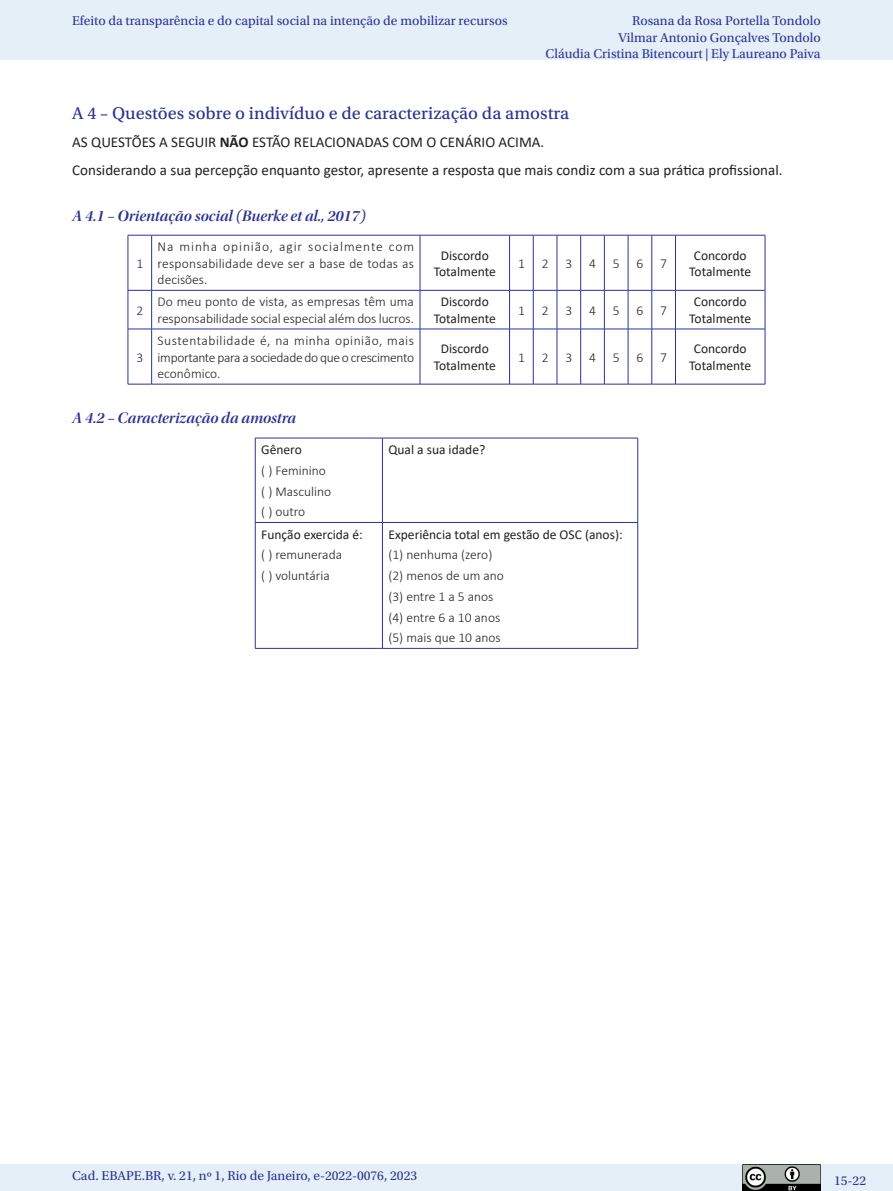
<style>
.page{position:relative;width:893px;height:1191px;background:#fff}
.page>*{position:absolute;margin:0;border:0;box-sizing:border-box;transform-origin:0 0}
._07_2_sub2{font:18px "Utopia Std Capt";color:#2b3393}
._07_2_sub3{font:15.75px "Utopia Std Semibold Disp It";color:#2b3393}
._06_0_texto{font:15px "Calibri";color:#231f20}
._08_2_tabela_texto_1{font:300 13.5px/16.5px "Calibri";color:#231f20;text-align:justify}
.t1{font:13.5px/16.5px "Utopia Std";color:#2b3393;text-align:right}
._08_2_tabela_gargant{font:13.5px/16.5px "Calibri";color:#231f20;text-align:center}
._08_2_tabela_texto_1-2{font:13.5px "Calibri";color:#231f20}
.s1{font-weight:700}
</style>
<div class="page">
<div style="left:0;top:0;width:893px;height:60px;background:#e4eff8"></div>
<div style="left:0;top:1164px;width:893px;height:27px;background:#e4eff8"></div>
<img style="left:743px;top:1164px;width:78px;height:27px">
<svg style="left:129px;top:235px;width:22px;height:1px"></svg>
<hr style="left:128px;top:235px;width:1px;height:55px;background:#2b3393">
<svg style="left:129px;top:290px;width:22px;height:1px"></svg>
<hr style="left:128px;top:290px;width:1px;height:39px;background:#2b3393">
<svg style="left:129px;top:329px;width:22px;height:1px"></svg>
<hr style="left:128px;top:329px;width:1px;height:55px;background:#2b3393">
<svg style="left:128px;top:384px;width:24px;height:1px"></svg>
<hr style="left:152px;top:235px;width:268px;height:1px;background:#2b3393">
<hr style="left:151px;top:235px;width:1px;height:55px;background:#2b3393">
<hr style="left:420px;top:235px;width:90px;height:1px;background:#2b3393">
<hr style="left:420px;top:235px;width:1px;height:55px;background:#2b3393">
<hr style="left:509px;top:235px;width:1px;height:55px;background:#2b3393">
<hr style="left:533px;top:235px;width:1px;height:55px;background:#2b3393">
<hr style="left:557px;top:235px;width:1px;height:55px;background:#2b3393">
<hr style="left:580px;top:235px;width:1px;height:55px;background:#2b3393">
<hr style="left:604px;top:235px;width:1px;height:55px;background:#2b3393">
<hr style="left:628px;top:235px;width:1px;height:55px;background:#2b3393">
<svg style="left:510px;top:235px;width:165px;height:1px"></svg>
<hr style="left:651px;top:235px;width:1px;height:55px;background:#2b3393">
<hr style="left:675px;top:235px;width:90px;height:1px;background:#2b3393">
<hr style="left:675px;top:235px;width:1px;height:55px;background:#2b3393">
<hr style="left:765px;top:235px;width:1px;height:55px;background:#2b3393">
<hr style="left:152px;top:290px;width:268px;height:1px;background:#2b3393">
<hr style="left:151px;top:290px;width:1px;height:39px;background:#2b3393">
<hr style="left:420px;top:290px;width:90px;height:1px;background:#2b3393">
<hr style="left:420px;top:290px;width:1px;height:39px;background:#2b3393">
<hr style="left:509px;top:290px;width:1px;height:39px;background:#2b3393">
<hr style="left:533px;top:290px;width:1px;height:39px;background:#2b3393">
<hr style="left:557px;top:290px;width:1px;height:39px;background:#2b3393">
<hr style="left:580px;top:290px;width:1px;height:39px;background:#2b3393">
<hr style="left:604px;top:290px;width:1px;height:39px;background:#2b3393">
<hr style="left:628px;top:290px;width:1px;height:39px;background:#2b3393">
<svg style="left:510px;top:290px;width:165px;height:1px"></svg>
<hr style="left:651px;top:290px;width:1px;height:39px;background:#2b3393">
<hr style="left:675px;top:290px;width:90px;height:1px;background:#2b3393">
<hr style="left:675px;top:290px;width:1px;height:39px;background:#2b3393">
<hr style="left:765px;top:290px;width:1px;height:39px;background:#2b3393">
<hr style="left:152px;top:329px;width:268px;height:1px;background:#2b3393">
<hr style="left:151px;top:329px;width:1px;height:55px;background:#2b3393">
<hr style="left:420px;top:329px;width:90px;height:1px;background:#2b3393">
<hr style="left:420px;top:329px;width:1px;height:55px;background:#2b3393">
<hr style="left:509px;top:329px;width:1px;height:55px;background:#2b3393">
<hr style="left:533px;top:329px;width:1px;height:55px;background:#2b3393">
<hr style="left:557px;top:329px;width:1px;height:55px;background:#2b3393">
<hr style="left:580px;top:329px;width:1px;height:55px;background:#2b3393">
<hr style="left:604px;top:329px;width:1px;height:55px;background:#2b3393">
<hr style="left:628px;top:329px;width:1px;height:55px;background:#2b3393">
<svg style="left:510px;top:329px;width:165px;height:1px"></svg>
<hr style="left:651px;top:329px;width:1px;height:55px;background:#2b3393">
<hr style="left:675px;top:329px;width:90px;height:1px;background:#2b3393">
<hr style="left:675px;top:329px;width:1px;height:55px;background:#2b3393">
<hr style="left:765px;top:329px;width:1px;height:55px;background:#2b3393">
<hr style="left:152px;top:384px;width:268px;height:1px;background:#2b3393">
<hr style="left:420px;top:384px;width:90px;height:1px;background:#2b3393">
<svg style="left:510px;top:384px;width:165px;height:1px"></svg>
<hr style="left:675px;top:384px;width:90px;height:1px;background:#2b3393">
<hr style="left:255px;top:438px;width:127px;height:1px;background:#2b3393">
<hr style="left:255px;top:438px;width:1px;height:84px;background:#2b3393">
<hr style="left:382px;top:438px;width:256px;height:1px;background:#2b3393">
<hr style="left:382px;top:438px;width:1px;height:84px;background:#2b3393">
<hr style="left:637px;top:438px;width:1px;height:84px;background:#2b3393">
<hr style="left:255px;top:522px;width:127px;height:1px;background:#2b3393">
<hr style="left:255px;top:522px;width:1px;height:126px;background:#2b3393">
<hr style="left:382px;top:522px;width:256px;height:1px;background:#2b3393">
<hr style="left:382px;top:522px;width:1px;height:126px;background:#2b3393">
<hr style="left:637px;top:522px;width:1px;height:126px;background:#2b3393">
<hr style="left:255px;top:648px;width:127px;height:1px;background:#2b3393">
<hr style="left:382px;top:648px;width:256px;height:1px;background:#2b3393">
<p class="t1" style="left:72px;top:13px;width:437px">Efeito da transparência e do capital social na intenção de mobilizar recursos</p>
<p class="t1" style="left:546px;top:13px;width:277px">Rosana da Rosa Portella Tondolo<br>Vilmar Antonio Gonçalves Tondolo<br>Cláudia Cristina Bitencourt | Ely Laureano Paiva</p>
<p class="_07_2_sub2" style="left:72px;top:104px;width:498px">A 4 – Questões sobre o indivíduo e de caracterização da amostra</p>
<p class="_06_0_texto" style="left:72px;top:132px;width:474px">AS QUESTÕES A SEGUIR <span class="s1">NÃO</span> ESTÃO RELACIONADAS COM O CENÁRIO ACIMA.</p>
<p class="_06_0_texto" style="left:72px;top:160px;width:712px">Considerando a sua percepção enquanto gestor, apresente a resposta que mais condiz com a sua prática profissional.</p>
<p class="_07_2_sub3" style="left:72px;top:207px;width:295px">A 4.1 – Orientação social (Buerke et al., 2017)</p>
<p class="_08_2_tabela_texto_1" style="left:136px;top:255px;width:8px">1</p>
<p class="_08_2_tabela_texto_1" style="left:158px;top:238px;width:258px">Na minha opinião, agir socialmente com responsabilidade deve ser a base de todas as decisões.</p>
<p class="_08_2_tabela_gargant" style="left:434px;top:246px;width:63px">Discordo<br>Totalmente</p>
<p class="_08_2_tabela_texto_1" style="left:518px;top:255px;width:8px">1</p>
<p class="_08_2_tabela_texto_1" style="left:542px;top:255px;width:8px">2</p>
<p class="_08_2_tabela_texto_1" style="left:565px;top:255px;width:8px">3</p>
<p class="_08_2_tabela_texto_1" style="left:589px;top:255px;width:8px">4</p>
<p class="_08_2_tabela_texto_1" style="left:613px;top:255px;width:8px">5</p>
<p class="_08_2_tabela_texto_1" style="left:636px;top:255px;width:8px">6</p>
<p class="_08_2_tabela_texto_1" style="left:660px;top:255px;width:8px">7</p>
<p class="_08_2_tabela_gargant" style="left:689px;top:246px;width:63px">Concordo<br>Totalmente</p>
<p class="_08_2_tabela_texto_1" style="left:136px;top:302px;width:8px">2</p>
<p class="_08_2_tabela_texto_1" style="left:158px;top:294px;width:258px">Do meu ponto de vista, as empresas têm uma responsabilidade social especial além dos lucros.</p>
<p class="_08_2_tabela_gargant" style="left:434px;top:293px;width:63px">Discordo<br>Totalmente</p>
<p class="_08_2_tabela_texto_1" style="left:518px;top:302px;width:8px">1</p>
<p class="_08_2_tabela_texto_1" style="left:542px;top:302px;width:8px">2</p>
<p class="_08_2_tabela_texto_1" style="left:565px;top:302px;width:8px">3</p>
<p class="_08_2_tabela_texto_1" style="left:589px;top:302px;width:8px">4</p>
<p class="_08_2_tabela_texto_1" style="left:613px;top:302px;width:8px">5</p>
<p class="_08_2_tabela_texto_1" style="left:636px;top:302px;width:8px">6</p>
<p class="_08_2_tabela_texto_1" style="left:660px;top:302px;width:8px">7</p>
<p class="_08_2_tabela_gargant" style="left:689px;top:293px;width:63px">Concordo<br>Totalmente</p>
<p class="_08_2_tabela_texto_1" style="left:136px;top:349px;width:8px">3</p>
<p class="_08_2_tabela_texto_1" style="left:158px;top:332px;width:258px">Sustentabilidade é, na minha opinião, mais importante para a sociedade do que o crescimento econômico.</p>
<p class="_08_2_tabela_gargant" style="left:434px;top:340px;width:63px">Discordo<br>Totalmente</p>
<p class="_08_2_tabela_texto_1" style="left:518px;top:349px;width:8px">1</p>
<p class="_08_2_tabela_texto_1" style="left:542px;top:349px;width:8px">2</p>
<p class="_08_2_tabela_texto_1" style="left:565px;top:349px;width:8px">3</p>
<p class="_08_2_tabela_texto_1" style="left:589px;top:349px;width:8px">4</p>
<p class="_08_2_tabela_texto_1" style="left:613px;top:349px;width:8px">5</p>
<p class="_08_2_tabela_texto_1" style="left:636px;top:349px;width:8px">6</p>
<p class="_08_2_tabela_texto_1" style="left:660px;top:349px;width:8px">7</p>
<p class="_08_2_tabela_gargant" style="left:689px;top:340px;width:63px">Concordo<br>Totalmente</p>
<p class="_07_2_sub3" style="left:72px;top:410px;width:225px">A 4.2 – Caracterização da amostra</p>
<p class="_08_2_tabela_texto_1-2" style="left:261px;top:440px;width:42px">Gênero</p>
<p class="_08_2_tabela_texto_1" style="left:261px;top:462px;width:66px">( ) Feminino</p>
<p class="_08_2_tabela_texto_1" style="left:261px;top:483px;width:71px">( ) Masculino</p>
<p class="_08_2_tabela_texto_1" style="left:261px;top:503px;width:46px">( ) outro</p>
<p class="_08_2_tabela_texto_1-2" style="left:388px;top:440px;width:98px">Qual a sua idade?</p>
<p class="_08_2_tabela_texto_1-2" style="left:261px;top:525px;width:103px">Função exercida é:</p>
<p class="_08_2_tabela_texto_1" style="left:261px;top:546px;width:82px">( ) remunerada</p>
<p class="_08_2_tabela_texto_1" style="left:261px;top:567px;width:70px">( ) voluntária</p>
<p class="_08_2_tabela_texto_1-2" style="left:388px;top:525px;width:236px">Experiência total em gestão de OSC (anos):</p>
<p class="_08_2_tabela_texto_1" style="left:388px;top:546px;width:105px">(1) nenhuma (zero)</p>
<p class="_08_2_tabela_texto_1" style="left:388px;top:567px;width:117px">(2) menos de um ano</p>
<p class="_08_2_tabela_texto_1" style="left:388px;top:588px;width:106px">(3) entre 1 a 5 anos</p>
<p class="_08_2_tabela_texto_1" style="left:388px;top:609px;width:113px">(4) entre 6 a 10 anos</p>
<p class="_08_2_tabela_texto_1" style="left:388px;top:629px;width:114px">(5) mais que 10 anos</p>
<p class="t1" style="left:72px;top:1167px;width:346px">Cad. EBAPE.BR, v. 21, nº 1, Rio de Janeiro, e-2022-0076, 2023</p>
<p class="t1" style="left:834px;top:1172px;width:33px">15-22</p>
</div>
